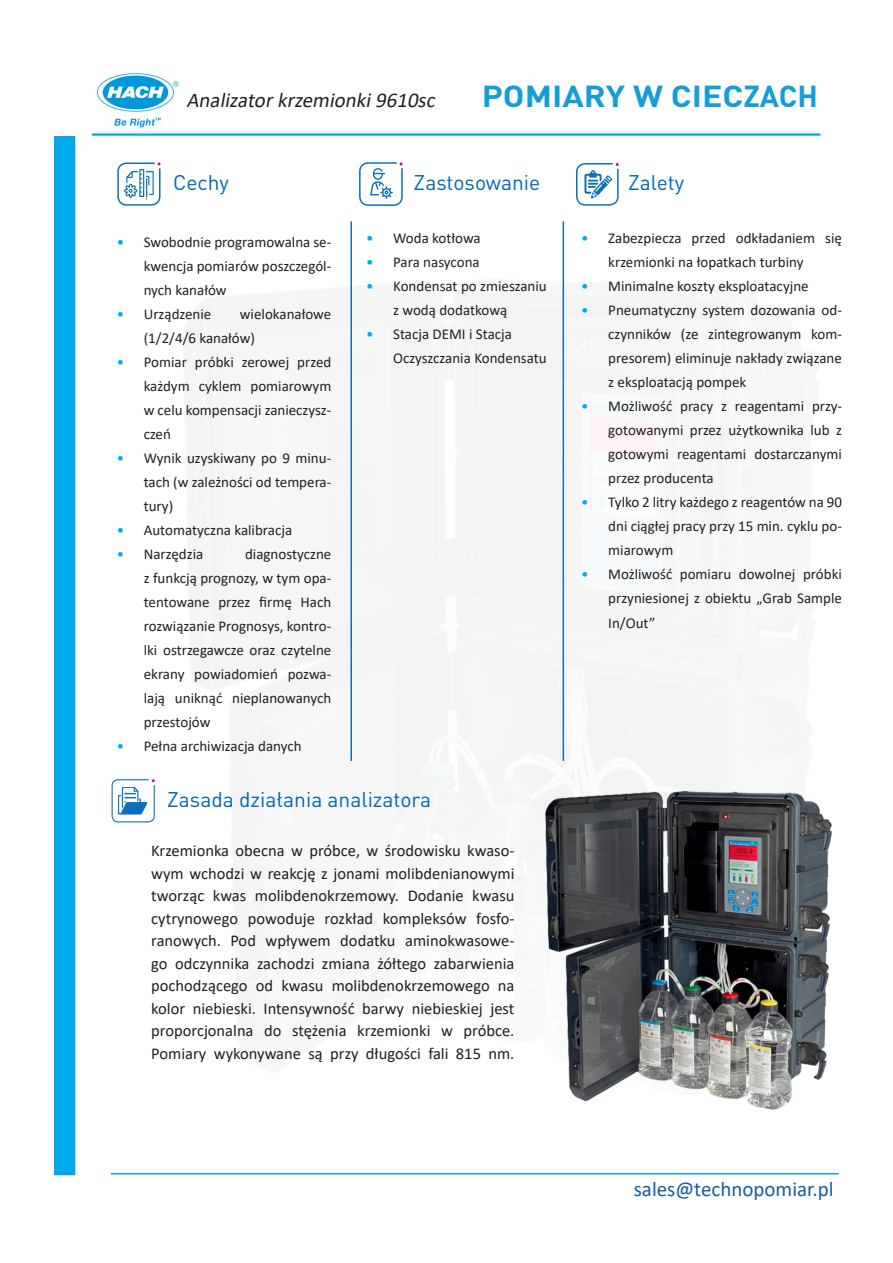
<style>
.page{position:relative;width:893px;height:1263px;background:#fff}
.page>*{position:absolute;margin:0;border:0;box-sizing:border-box;transform-origin:0 0}
.t1{font:700 30px "DIN Pro";color:#149dd9;scale:1.13 1}
.t2{font:21px "DIN Pro";color:#0069b3}
.t3{font:italic 21px "Calibri";color:#231f20}
.t4{font:21px "Calibri";color:#175d9e}
.t5{font:16.5px/22.5px "Calibri";color:#231f20;text-align:justify}
.t6{font:15px/24px "Calibri";color:#231f20;text-align:justify}
.s1{color:#00abed}
</style>
<div class="page">
<img style="left:183px;top:221px;width:628px;height:814px">
<svg style="left:359px;top:162px;width:44px;height:44px"></svg>
<svg style="left:117px;top:162px;width:44px;height:44px"></svg>
<svg style="left:576px;top:163px;width:43px;height:43px"></svg>
<img style="left:515px;top:761px;width:317px;height:349px">
<img style="left:97px;top:73px;width:82px;height:55px">
<hr style="left:93px;top:133px;width:727px;height:3px;background:#00abed">
<div style="left:54px;top:136px;width:21px;height:1039px;background:#00abed;border:2px solid #149dd9"></div>
<hr style="left:350px;top:222px;width:2px;height:538px;background:#0b6fb9">
<hr style="left:563px;top:222px;width:1px;height:538px;background:#0b6fb9">
<svg style="left:111px;top:779px;width:44px;height:44px"></svg>
<hr style="left:111px;top:1173px;width:727px;height:1px;background:#00abed">
<p class="t3" style="left:186px;top:85px;width:255px">Analizatorkrzemionki9610sc</p>
<p class="t1" style="left:482px;top:71px;width:299px">POMIARY W CIECZACH</p>
<p class="t2" style="left:173px;top:166px;width:57px">Cechy</p>
<p class="t2" style="left:414px;top:166px;width:128px">Zastosowanie</p>
<p class="t2" style="left:628px;top:166px;width:58px">Zalety</p>
<p class="t6" style="left:144px;top:230px;width:189px;text-indent:-27px"><span class="s1">•</span> Swobodnie programowalna se&shy;kwencja pomiarów poszczegól&shy;nych kanałów</p>
<p class="t6" style="left:117px;top:302px;width:96px"><span class="s1">•</span> Urządzenie</p>
<p class="t6" style="left:144px;top:302px;width:189px;text-indent:96px">wielokanałowe (1/2/4/6 kanałów)</p>
<p class="t6" style="left:144px;top:350px;width:189px;text-indent:-27px"><span class="s1">•</span> Pomiar próbki zerowej przed każdym cyklem pomiarowym w celu kompensacji zanieczysz&shy;czeń</p>
<p class="t6" style="left:144px;top:446px;width:189px;text-indent:-27px"><span class="s1">•</span> Wynik uzyskiwany po 9 minu&shy;tach (w zależności od tempera&shy;tury)</p>
<p class="t6" style="left:117px;top:518px;width:177px"><span class="s1">•</span> Automatyczna kalibracja</p>
<p class="t6" style="left:117px;top:542px;width:88px"><span class="s1">•</span> Narzędzia</p>
<p class="t6" style="left:144px;top:542px;width:189px;text-indent:101px">diagnostyczne z funkcją prognozy, w tym opa&shy;tentowane przez firmę Hach rozwiązanie Prognosys, kontro&shy;lki ostrzegawcze oraz czytelne ekrany powiadomień pozwa&shy;lają uniknąć nieplanowanych przestojów</p>
<p class="t6" style="left:117px;top:734px;width:186px"><span class="s1">•</span> Pełna archiwizacja danych</p>
<p class="t6" style="left:366px;top:226px;width:116px"><span class="s1">•</span> Woda kotłowa</p>
<p class="t6" style="left:366px;top:250px;width:115px"><span class="s1">•</span> Para nasycona</p>
<p class="t6" style="left:393px;top:274px;width:155px;text-indent:-27px"><span class="s1">•</span> Kondensat po zmieszaniu z wodą dodatkową</p>
<p class="t6" style="left:393px;top:322px;width:155px;text-indent:-27px"><span class="s1">•</span> Stacja DEMI i Stacja<br>Oczyszczania Kondensatu</p>
<p class="t2" style="left:167px;top:782px;width:266px">Zasada działania analizatora</p>
<p class="t5" style="left:151px;top:839px;width:365px">Krzemionka obecna w próbce, w środowisku kwaso&shy;wym wchodzi w reakcję z jonami molibdenianowymi tworząc kwas molibdenokrzemowy. Dodanie kwasu cytrynowego powoduje rozkład kompleksów fosfo&shy;ranowych. Pod wpływem dodatku aminokwasowe&shy;go odczynnika zachodzi zmiana żółtego zabarwienia pochodzącego od kwasu molibdenokrzemowego na kolor niebieski. Intensywność barwy niebieskiej jest proporcjonalna do stężenia krzemionki w próbce.<br>Pomiary wykonywane są przy długości fali 815 nm.</p>
<p class="t6" style="left:608px;top:226px;width:235px;text-indent:-27px"><span class="s1">•</span> Zabezpiecza przed odkładaniem się krzemionki na łopatkach turbiny</p>
<p class="t6" style="left:581px;top:274px;width:229px"><span class="s1">•</span> Minimalne koszty eksploatacyjne</p>
<p class="t6" style="left:608px;top:298px;width:235px;text-indent:-27px"><span class="s1">•</span> Pneumatyczny system dozowania od&shy;czynników (ze zintegrowanym kom&shy;presorem) eliminuje nakłady związane z eksploatacją pompek</p>
<p class="t6" style="left:608px;top:394px;width:235px;text-indent:-27px"><span class="s1">•</span> Możliwość pracy z reagentami przy&shy;gotowanymi przez użytkownika lub z gotowymi reagentami dostarczanymi przez producenta</p>
<p class="t6" style="left:608px;top:490px;width:235px;text-indent:-27px"><span class="s1">•</span> Tylko 2 litry każdego z reagentów na 90 dni ciągłej pracy przy 15 min. cyklu po&shy;miarowym</p>
<p class="t6" style="left:608px;top:562px;width:235px;text-indent:-27px"><span class="s1">•</span> Możliwość pomiaru dowolnej próbki przyniesionej z obiektu „Grab Sample In/Out”</p>
<p class="t4" style="left:634px;top:1175px;width:201px">sales@technopomiar.pl</p>
</div>
